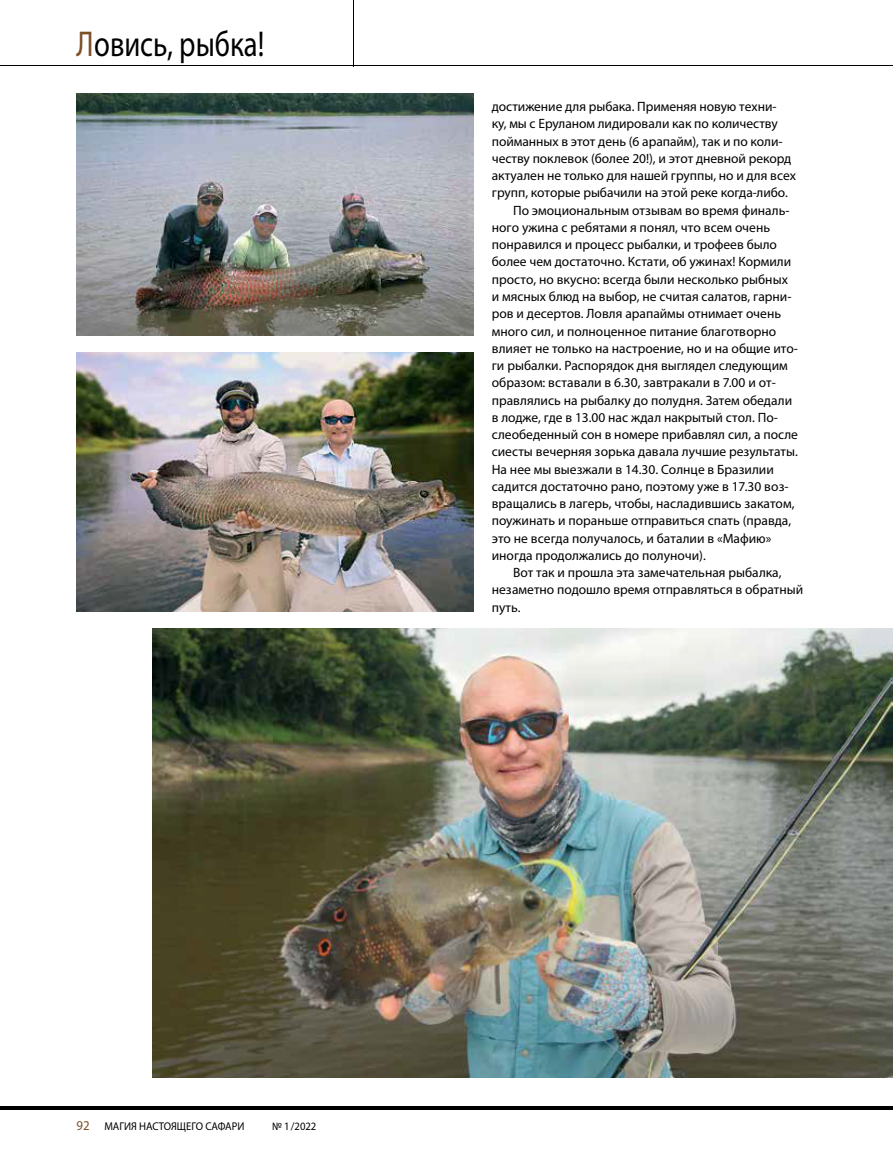
<style>
.page{position:relative;width:893px;height:1170px;background:#fff}
.page>*{position:absolute;margin:0;border:0;box-sizing:border-box;transform-origin:0 0}
.t1{font:36px "Myriad Pro";color:#000;scale:.8 1}
.t2{font:13.5px "Myriad Pro";color:#000}
.t3{font:11.25px "Myriad Pro";color:#000;scale:.95 1}
.s1{color:#7c4f26}
.s2{font-size:13.5px;color:#7c4f26}
</style>
<div class="page">
<hr style="left:353px;top:0;width:1px;height:66px;background:#000">
<hr style="left:0;top:1106px;width:893px;height:3px;background:#000">
<hr style="left:0;top:66px;width:893px;height:1px;background:#000">
<img style="left:68px;top:1109px;width:268px;height:1px">
<img style="left:152px;top:629px;width:740px;height:448px">
<img style="left:77px;top:353px;width:396px;height:258px">
<img style="left:77px;top:94px;width:396px;height:241px">
<h1 class="t1" style="left:77px;top:22px;width:236px"><span class="s1">Л</span>овись, рыбка!</h1>
<p class="t2" style="left:492px;top:98px;width:286px">достижение для рыбака. Применяя новую техни-</p>
<p class="t2" style="left:492px;top:115px;width:287px">ку, мы с Еруланом лидировали как по количеству</p>
<p class="t2" style="left:492px;top:133px;width:292px">пойманных в этот день (6 арапайм), так и по коли-</p>
<p class="t2" style="left:492px;top:150px;width:301px">честву поклевок (более 20!), и этот дневной рекорд</p>
<p class="t2" style="left:492px;top:167px;width:306px">актуален не только для нашей группы, но и для всех</p>
<p class="t2" style="left:492px;top:184px;width:298px">групп, которые рыбачили на этой реке когда-либо.</p>
<p class="t2" style="left:513px;top:202px;width:278px">По эмоциональным отзывам во время финаль-</p>
<p class="t2" style="left:492px;top:219px;width:280px">ного ужина с ребятами я понял, что всем очень</p>
<p class="t2" style="left:492px;top:236px;width:287px">понравился и процесс рыбалки, и трофеев было</p>
<p class="t2" style="left:492px;top:253px;width:301px">более чем достаточно. Кстати, об ужинах! Кормили</p>
<p class="t2" style="left:492px;top:271px;width:298px">просто, но вкусно: всегда были несколько рыбных</p>
<p class="t2" style="left:492px;top:288px;width:301px">и мясных блюд на выбор, не считая салатов, гарни-</p>
<p class="t2" style="left:492px;top:305px;width:291px">ров и десертов. Ловля арапаймы отнимает очень</p>
<p class="t2" style="left:492px;top:322px;width:286px">много сил, и полноценное питание благотворно</p>
<p class="t2" style="left:492px;top:340px;width:308px">влияет не только на настроение, но и на общие ито-</p>
<p class="t2" style="left:492px;top:357px;width:298px">ги рыбалки. Распорядок дня выглядел следующим</p>
<p class="t2" style="left:492px;top:374px;width:285px">образом: вставали в 6.30, завтракали в 7.00 и от-</p>
<p class="t2" style="left:492px;top:391px;width:302px">правлялись на рыбалку до полудня. Затем обедали</p>
<p class="t2" style="left:492px;top:409px;width:288px">в лодже, где в 13.00 нас ждал накрытый стол. По-</p>
<p class="t2" style="left:492px;top:426px;width:308px">слеобеденный сон в номере прибавлял сил, а после</p>
<p class="t2" style="left:492px;top:443px;width:308px">сиесты вечерняя зорька давала лучшие результаты.</p>
<p class="t2" style="left:492px;top:460px;width:284px">На нее мы выезжали в 14.30. Солнце в Бразилии</p>
<p class="t2" style="left:492px;top:478px;width:298px">садится достаточно рано, поэтому уже в 17.30 воз-</p>
<p class="t2" style="left:492px;top:495px;width:304px">вращались в лагерь, чтобы, насладившись закатом,</p>
<p class="t2" style="left:492px;top:512px;width:301px">поужинать и пораньше отправиться спать (правда,</p>
<p class="t2" style="left:492px;top:530px;width:281px">это не всегда получалось, и баталии в «Мафию»</p>
<p class="t2" style="left:492px;top:547px;width:216px">иногда продолжались до полуночи).</p>
<p class="t2" style="left:513px;top:564px;width:270px">Вот так и прошла эта замечательная рыбалка,</p>
<p class="t2" style="left:492px;top:581px;width:313px">незаметно подошло время отправляться в обратный</p>
<p class="t2" style="left:492px;top:599px;width:30px">путь.</p>
<p class="t3" style="left:77px;top:1118px;width:178px"><span class="s2">92</span> МАГИЯ НАСТОЯЩЕГО САФАРИ</p>
<p class="t3" style="left:272px;top:1118px;width:48px">№ 1/2022</p>
</div>
